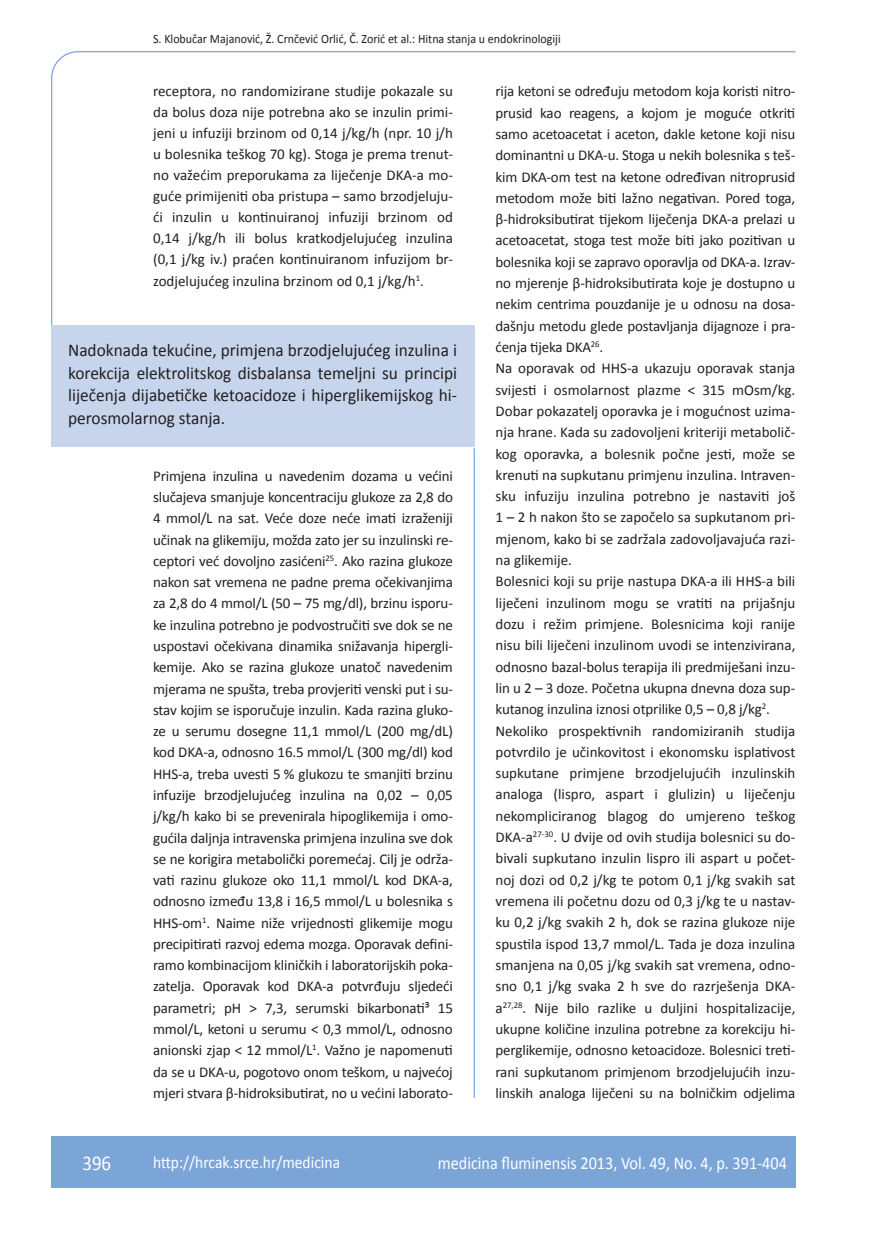
<style>
.page{position:relative;width:872px;height:1234px;background:#fff}
.page>*{position:absolute;margin:0;border:0;box-sizing:border-box;transform-origin:0 0}
.t1{font:21px "Calibri";color:#fff;scale:.9 1}
.t2{font:18px/22.5px "Calibri";color:#231f20;text-align:justify;scale:.96 1}
.t3{font:18px "Calibri";color:#fff;scale:.9 1}
.t4{font:17.25px "Calibri";color:#fff;scale:.9 1}
.t5{font:15px/21.3px "Calibri";letter-spacing:-.01em;color:#231f20;text-align:justify}
.t6{font:12.75px "Calibri";color:#231f20;scale:.94 1}
</style>
<div class="page">
<svg style="left:51px;top:51px;width:745px;height:275px"></svg>
<hr style="left:473px;top:448px;width:2px;height:649px;background:#7ca5d7">
<div style="left:51px;top:1135px;width:744px;height:51px;background:#7ca5d7"></div>
<div style="left:51px;top:325px;width:423px;height:121px;background:#c6d5ec"></div>
<p class="t6" style="left:153px;top:30px;width:435px">S. Klobučar Majanović, Ž. Crnčević Orlić, Č. Zorić et al.: Hitna stanja u endokrinologiji</p>
<p class="t5" style="left:153px;top:80px;width:301px">receptora, no randomizirane studije pokazale su da bolus doza nije potrebna ako se inzulin primi&shy;jeni u infuziji brzinom od 0,14 j/kg/h (npr. 10 j/h u bolesnika teškog 70 kg). Stoga je prema trenut&shy;no važećim preporukama za liječenje DKA-a mo&shy;guće primijeniti oba pristupa – samo brzodjeluju&shy;ći inzulin u kontinuiranoj infuziji brzinom od 0,14 j/kg/h ili bolus kratkodjelujućeg inzulina (0,1 j/kg iv.) praćen kontinuiranom infuzijom br&shy;zodjelujućeg inzulina brzinom od 0,1 j/kg/h<sup>1</sup>.</p>
<p class="t5" style="left:495px;top:80px;width:301px;text-align:left">rija ketoni se određuju metodom koja koristi nitro&shy;prusid kao reagens, a kojom je moguće otkriti samo acetoacetat i aceton, dakle ketone koji nisu dominantni u DKA-u. Stoga u nekih bolesnika s teš&shy;kim DKA-om test na ketone određivan nitroprusid metodom može biti lažno negativan. Pored toga, β-hidroksibutirat tijekom liječenja DKA-a prelazi u acetoacetat, stoga test može biti jako pozitivan u bolesnika koji se zapravo oporavlja od DKA-a. Izrav&shy;no mjerenje β-hidroksibutirata koje je dostupno u nekim centrima pouzdanije je u odnosu na dosa&shy;dašnju metodu glede postavljanja dijagnoze i pra&shy;ćenja tijeka DKA<sup>26</sup>.<br>Na oporavak od HHS-a ukazuju oporavak stanja svijesti i osmolarnost plazme &lt; 315 mOsm/kg.<br>Dobar pokazatelj oporavka je i mogućnost uzima&shy;nja hrane. Kada su zadovoljeni kriteriji metabolič&shy;kog oporavka, a bolesnik počne jesti, može se krenuti na supkutanu primjenu inzulina. Intraven&shy;sku infuziju inzulina potrebno je nastaviti još 1 – 2 h nakon što se započelo sa supkutanom pri&shy;mjenom, kako bi se zadržala zadovoljavajuća razi&shy;na glikemije.<br>Bolesnici koji su prije nastupa DKA-a ili HHS-a bili liječeni inzulinom mogu se vratiti na prijašnju dozu i režim primjene. Bolesnicima koji ranije nisu bili liječeni inzulinom uvodi se intenzivirana, odnosno bazal-bolus terapija ili predmiješani inzu&shy;lin u 2 – 3 doze. Početna ukupna dnevna doza sup&shy;kutanog inzulina iznosi otprilike 0,5 – 0,8 j/kg<sup>2</sup>.<br>Nekoliko prospektivnih randomiziranih studija potvrdilo je učinkovitost i ekonomsku isplativost supkutane primjene brzodjelujućih inzulinskih analoga (lispro, aspart i glulizin) u liječenju nekompliciranog blagog do umjereno teškog DKA-a<sup>27-30</sup>. U dvije od ovih studija bolesnici su do&shy;bivali supkutano inzulin lispro ili aspart u počet&shy;noj dozi od 0,2 j/kg te potom 0,1 j/kg svakih sat vremena ili početnu dozu od 0,3 j/kg te u nastav&shy;ku 0,2 j/kg svakih 2 h, dok se razina glukoze nije spustila ispod 13,7 mmol/L. Tada je doza inzulina smanjena na 0,05 j/kg svakih sat vremena, odno&shy;sno 0,1 j/kg svaka 2 h sve do razrješenja DKA&shy;a<sup>27,28</sup>. Nije bilo razlike u duljini hospitalizacije, ukupne količine inzulina potrebne za korekciju hi&shy;perglikemije, odnosno ketoacidoze. Bolesnici treti&shy;rani supkutanom primjenom brzodjelujućih inzu&shy;linskih analoga liječeni su na bolničkim odjelima</p>
<p class="t2" style="left:68px;top:338px;width:406px">Nadoknada tekućine, primjena brzodjelujućeg inzulina i korekcija elektrolitskog disbalansa temeljni su principi liječenja dijabetičke ketoacidoze i hiperglikemijskog hi&shy;perosmolarnog stanja.</p>
<p class="t5" style="left:153px;top:464px;width:301px">Primjena inzulina u navedenim dozama u većini slučajeva smanjuje koncentraciju glukoze za 2,8 do 4 mmol/L na sat. Veće doze neće imati izraženiji učinak na glikemiju, možda zato jer su inzulinski re&shy;ceptori već dovoljno zasićeni<sup>25</sup>. Ako razina glukoze nakon sat vremena ne padne prema očekivanjima za 2,8 do 4 mmol/L (50 – 75 mg/dl), brzinu isporu&shy;ke inzulina potrebno je podvostručiti sve dok se ne uspostavi očekivana dinamika snižavanja hipergli&shy;kemije. Ako se razina glukoze unatoč navedenim mjerama ne spušta, treba provjeriti venski put i su&shy;stav kojim se isporučuje inzulin. Kada razina gluko&shy;ze u serumu dosegne 11,1 mmol/L (200 mg/dL) kod DKA-a, odnosno 16.5 mmol/L (300 mg/dl) kod HHS-a, treba uvesti 5 % glukozu te smanjiti brzinu infuzije brzodjelujućeg inzulina na 0,02 – 0,05 j/kg/h kako bi se prevenirala hipoglikemija i omo&shy;gućila daljnja intravenska primjena inzulina sve dok se ne korigira metabolički poremećaj. Cilj je održa&shy;vati razinu glukoze oko 11,1 mmol/L kod DKA-a, odnosno između 13,8 i 16,5 mmol/L u bolesnika s HHS-om<sup>1</sup>. Naime niže vrijednosti glikemije mogu precipitirati razvoj edema mozga. Oporavak defini&shy;ramo kombinacijom kliničkih i laboratorijskih poka&shy;zatelja. Oporavak kod DKA-a potvrđuju sljedeći parametri; pH &gt; 7,3, serumski bikarbonati³ 15 mmol/L, ketoni u serumu &lt; 0,3 mmol/L, odnosno anionski zjap &lt; 12 mmol/L<sup>1</sup>. Važno je napomenuti da se u DKA-u, pogotovo onom teškom, u najvećoj mjeri stvara β-hidroksibutirat, no u većini laborato-</p>
<h1 class="t1" style="left:82px;top:1149px;width:33px">396</h1>
<p class="t4" style="left:153px;top:1150px;width:209px">http://hrcak.srce.hr/medicina</p>
<p class="t3" style="left:438px;top:1151px;width:389px">medicina fluminensis 2013, Vol. 49, No. 4, p. 391-404</p>
</div>
